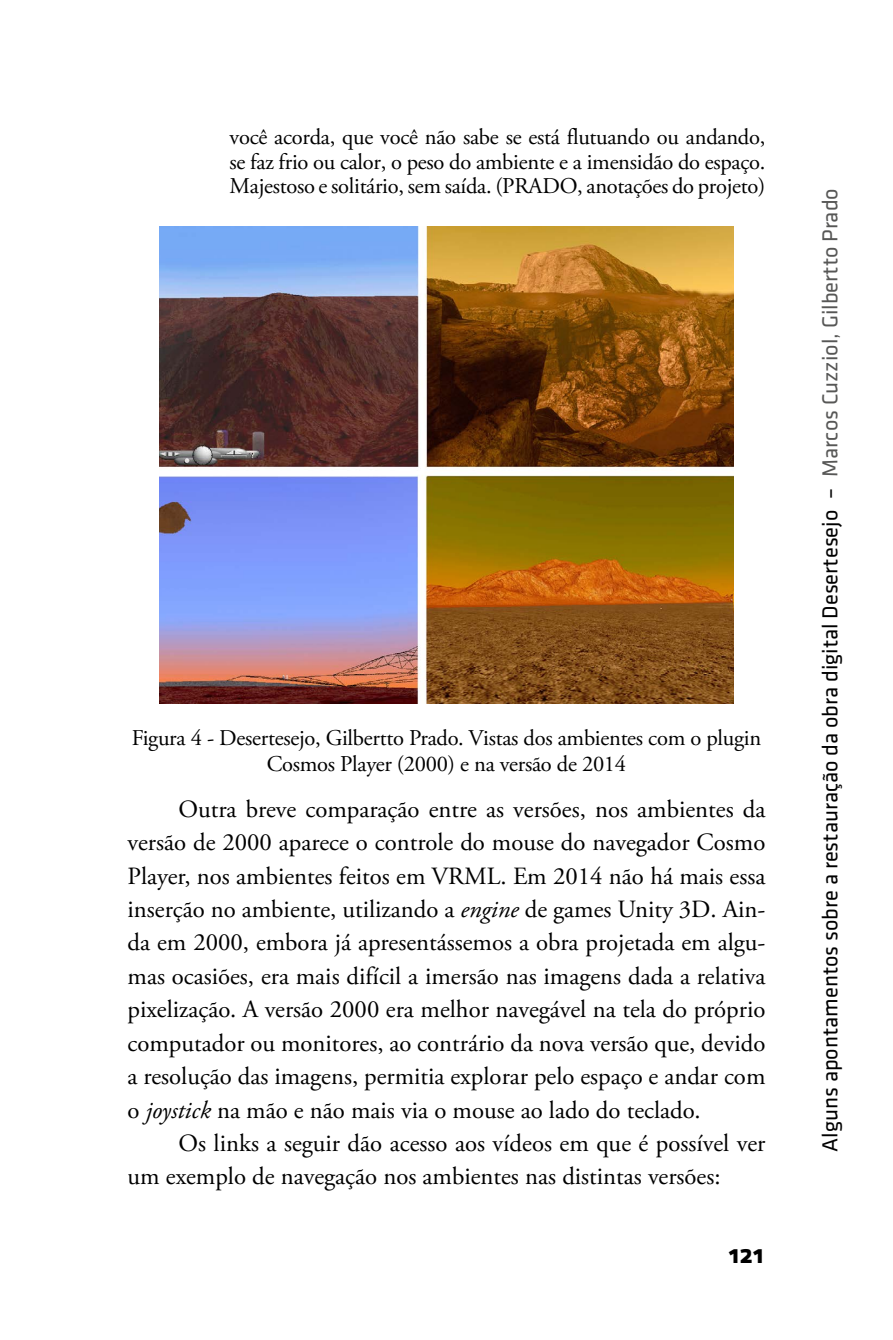
<style>
.page{position:relative;width:893px;height:1340px;background:#fff}
.page>*{position:absolute;margin:0;border:0;box-sizing:border-box;transform-origin:0 0}
.t1{font:27px "Klavika Bold Bold OSF";color:#000}
.t2{font:24.75px/33.5px "Adobe Garamond Pro";color:#000;text-align:justify}
.t3{font:22.5px/24.8px "Adobe Garamond Pro";letter-spacing:-.01em;color:#000;text-align:justify}
.t4{font:22.5px "Klavika";color:#000}
.s1{font-style:italic}
.s2{color:#575756}
</style>
<div class="page">
<img style="left:159px;top:227px;width:574px;height:476px">
<p class="t3" style="left:230px;top:125px;width:537px">você acorda, que você não sabe se está flutuando ou andando, se faz frio ou calor, o peso do ambiente e a imensidão do espaço.<br>Majestoso e solitário, sem saída. (PRADO, anotações do projeto)</p>
<p class="t3" style="left:132px;top:725px;width:631px;line-height:25.9px;text-align:center">Figura 4 - Desertesejo, Gilbertto Prado. Vistas dos ambientes com o plugin<br>Cosmos Player (2000) e na versão de 2014</p>
<p class="t2" style="left:128px;top:793px;width:639px;text-indent:51px">Outra breve comparação entre as versões, nos ambientes da versão de 2000 aparece o controle do mouse do navegador Cosmo Player, nos ambientes feitos em VRML. Em 2014 não há mais essa inserção no ambiente, utilizando a <span class="s1">engine</span> de games Unity 3D. Ain&shy;da em 2000, embora já apresentássemos a obra projetada em algu&shy;mas ocasiões, era mais difícil a imersão nas imagens dada a relativa pixelização. A versão 2000 era melhor navegável na tela do próprio computador ou monitores, ao contrário da nova versão que, devido a resolução das imagens, permitia explorar pelo espaço e andar com o <span class="s1">joystick</span> na mão e não mais via o mouse ao lado do teclado.</p>
<p class="t2" style="left:128px;top:1127px;width:639px;text-indent:51px">Os links a seguir dão acesso aos vídeos em que é possível ver um exemplo de navegação nos ambientes nas distintas versões:</p>
<p class="t1" style="left:729px;top:1239px;width:36px">121</p>
<p class="t4" style="left:818px;top:1151px;width:964px;rotate:-90deg">Alguns apontamentos sobre a restauração da obra digital Desertesejo – <span class="s2">Marcos Cuzziol, Gilbertto Prado</span></p>
</div>
